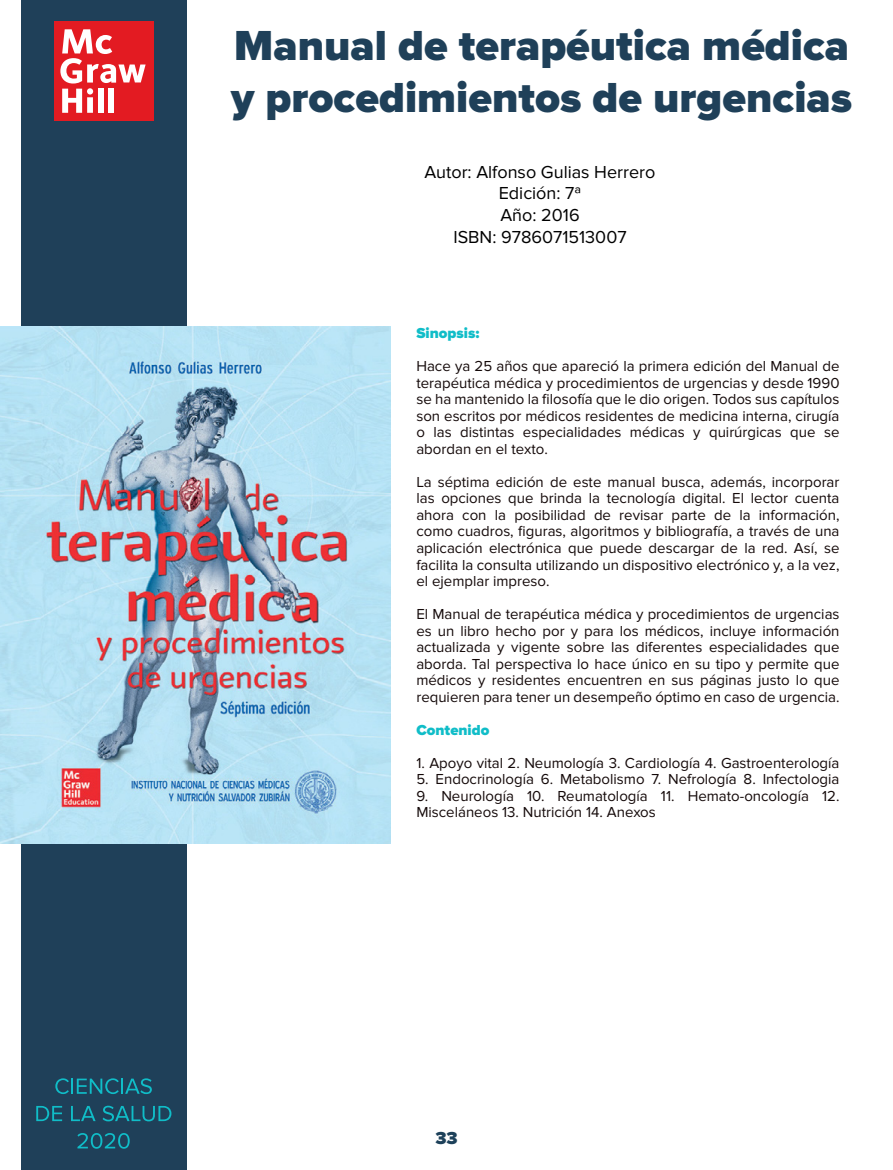
<style>
.page{position:relative;width:893px;height:1170px;background:#fff}
.page>*{position:absolute;margin:0;border:0;box-sizing:border-box;transform-origin:0 0}
.t1{font:900 43.5px/52.2px "Proxima Nova";color:#1f4059}
.t2{font:18px/21.6px "Proxima Nova";color:#000;text-align:center}
.t3{font:900 18px "Proxima Nova";color:#1d415a}
.t4{font:15px/16.5px "Proxima Nova";color:#140909;text-align:justify}
.t5{font:900 15px "Proxima Nova";color:#10bdc8}
</style>
<div class="page">
<div style="left:21px;top:0;width:165px;height:1169px;background:#1f4059"></div>
<div style="left:54px;top:21px;width:100px;height:100px;background:#e31b22"></div>
<svg style="left:60px;top:29px;width:86px;height:84px"></svg>
<svg style="left:55px;top:1078px;width:97px;height:15px"></svg>
<svg style="left:36px;top:1106px;width:26px;height:14px"></svg>
<svg style="left:71px;top:1106px;width:24px;height:14px"></svg>
<svg style="left:103px;top:1105px;width:68px;height:16px"></svg>
<svg style="left:77px;top:1133px;width:53px;height:15px"></svg>
<img style="left:0;top:327px;width:390px;height:516px">
<h1 class="t1" style="left:231px;top:19px;width:622px">Manual de terapéutica médica y procedimientos de urgencias</h1>
<p class="t2" style="left:425px;top:161px;width:232px">Autor: Alfonso Gulias Herrero<br>Edición: 7ª<br>Año: 2016<br>ISBN: 9786071513007</p>
<p class="t5" style="left:416px;top:322px;width:64px">Sinopsis:</p>
<p class="t4" style="left:416px;top:358px;width:425px">Hace ya 25 años que apareció la primera edición del Manual de terapéutica médica y procedimientos de urgencias y desde 1990 se ha mantenido la filosofía que le dio origen. Todos sus capítulos son escritos por médicos residentes de medicina interna, cirugía o las distintas especialidades médicas y quirúrgicas que se abordan en el texto.</p>
<p class="t4" style="left:416px;top:474px;width:425px">La séptima edición de este manual busca, además, incorporar las opciones que brinda la tecnología digital. El lector cuenta ahora con la posibilidad de revisar parte de la información, como cuadros, figuras, algoritmos y bibliografía, a través de una aplicación electrónica que puede descargar de la red. Así, se facilita la consulta utilizando un dispositivo electrónico y, a la vez, el ejemplar impreso.</p>
<p class="t4" style="left:416px;top:606px;width:425px">El Manual de terapéutica médica y procedimientos de urgencias es un libro hecho por y para los médicos, incluye información actualizada y vigente sobre las diferentes especialidades que aborda. Tal perspectiva lo hace único en su tipo y permite que médicos y residentes encuentren en sus páginas justo lo que requieren para tener un desempeño óptimo en caso de urgencia.</p>
<p class="t5" style="left:416px;top:718px;width:74px">Contenido</p>
<p class="t4" style="left:416px;top:754px;width:425px">1. Apoyo vital 2. Neumología 3. Cardiología 4. Gastroenterología</p>
<p class="t4" style="left:416px;top:771px;width:425px">5. Endocrinología 6. Metabolismo 7. Nefrología 8. Infectologia</p>
<p class="t4" style="left:416px;top:787px;width:425px">9. Neurología 10. Reumatología 11. Hemato-oncología 12.<br>Misceláneos 13. Nutrición 14. Anexos</p>
<p class="t3" style="left:435px;top:1124px;width:24px">33</p>
</div>
